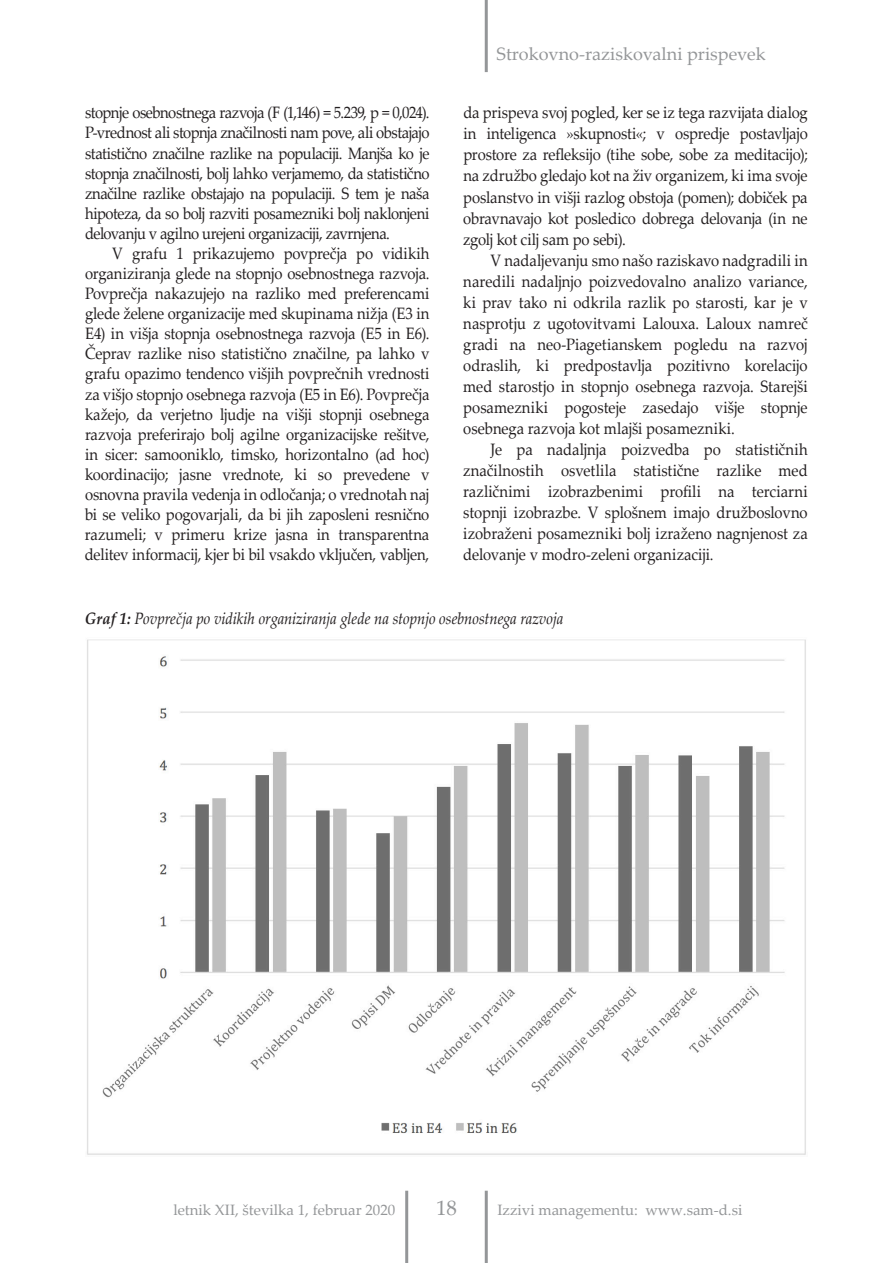
<style>
.page{position:relative;width:893px;height:1263px;background:#fff}
.page>*{position:absolute;margin:0;border:0;box-sizing:border-box;transform-origin:0 0}
.t1{font:21px "Palatino Linotype";color:#949698}
.t2{font:18px "Palatino Linotype";color:#949698}
.t3{font:16.5px/20.1px "Palatino Linotype";letter-spacing:-.01em;color:#231f20;text-align:justify;scale:.9 1}
.t4{font:italic 16.5px "Palatino Linotype";letter-spacing:-.005em;color:#231f20;scale:.9 1}
.t5{font:15px "Palatino Linotype";color:#949698}
.s1{font-weight:700}
</style>
<div class="page">
<hr style="left:485px;top:1191px;width:3px;height:72px;background:#949698">
<hr style="left:405px;top:1191px;width:3px;height:72px;background:#949698">
<hr style="left:485px;top:0;width:3px;height:72px;background:#949698">
<img style="left:87px;top:639px;width:719px;height:516px">
<p class="t3" style="left:85px;top:102px;width:384px">stopnje osebnostnega razvoja (F (1,146) = 5.239, p = 0,024).<br>P-vrednost ali stopnja značilnosti nam pove, ali obstajajo statistično značilne razlike na populaciji. Manjša ko je stopnja značilnosti, bolj lahko verjamemo, da statistično značilne razlike obstajajo na populaciji. S tem je naša hipoteza, da so bolj razviti posamezniki bolj naklonjeni delovanju v agilno urejeni organizaciji, zavrnjena.</p>
<p class="t3" style="left:85px;top:243px;width:384px;text-indent:27px">V grafu 1 prikazujemo povprečja po vidikih organiziranja glede na stopnjo osebnostnega razvoja.<br>Povprečja nakazujejo na razliko med preferencami glede želene organizacije med skupinama nižja (E3 in E4) in višja stopnja osebnostnega razvoja (E5 in E6).<br>Čeprav razlike niso statistično značilne, pa lahko v grafu opazimo tendenco višjih povprečnih vrednosti za višjo stopnjo osebnega razvoja (E5 in E6). Povprečja kažejo, da verjetno ljudje na višji stopnji osebnega razvoja preferirajo bolj agilne organizacijske rešitve, in sicer: samooniklo, timsko, horizontalno (ad hoc) koordinacijo; jasne vrednote, ki so prevedene v osnovna pravila vedenja in odločanja; o vrednotah naj bi se veliko pogovarjali, da bi jih zaposleni resnično razumeli; v primeru krize jasna in transparentna delitev informacij, kjer bi bil vsakdo vključen, vabljen,</p>
<p class="t2" style="left:497px;top:41px;width:271px">Strokovno-raziskovalni prispevek</p>
<p class="t3" style="left:463px;top:102px;width:384px;line-height:21px">da prispeva svoj pogled, ker se iz tega razvijata dialog in inteligenca »skupnosti«; v ospredje postavljajo prostore za refleksijo (tihe sobe, sobe za meditacijo); na združbo gledajo kot na živ organizem, ki ima svoje poslanstvo in višji razlog obstoja (pomen); dobiček pa obravnavajo kot posledico dobrega delovanja (in ne zgolj kot cilj sam po sebi).</p>
<p class="t3" style="left:463px;top:249px;width:384px;line-height:21px;text-indent:27px">V nadaljevanju smo našo raziskavo nadgradili in naredili nadaljnjo poizvedovalno analizo variance, ki prav tako ni odkrila razlik po starosti, kar je v nasprotju z ugotovitvami Lalouxa. Laloux namreč gradi na neo-Piagetianskem pogledu na razvoj odraslih, ki predpostavlja pozitivno korelacijo med starostjo in stopnjo osebnega razvoja. Starejši posamezniki pogosteje zasedajo višje stopnje osebnega razvoja kot mlajši posamezniki.</p>
<p class="t3" style="left:463px;top:438px;width:384px;line-height:21px;text-indent:27px">Je pa nadaljnja poizvedba po statističnih značilnostih osvetlila statistične razlike med različnimi izobrazbenimi profili na terciarni stopnji izobrazbe. V splošnem imajo družboslovno izobraženi posamezniki bolj izraženo nagnjenost za delovanje v modro-zeleni organizaciji.</p>
<p class="t4" style="left:85px;top:607px;width:533px"><span class="s1">Graf 1:</span> Povprečja po vidikih organiziranja glede na stopnjo osebnostnega razvoja</p>
<p class="t5" style="left:173px;top:1199px;width:224px">letnik XII, številka 1, februar 2020</p>
<p class="t1" style="left:436px;top:1192px;width:22px">18</p>
<p class="t5" style="left:497px;top:1199px;width:246px">Izzivi managementu: www.sam-d.si</p>
</div>
